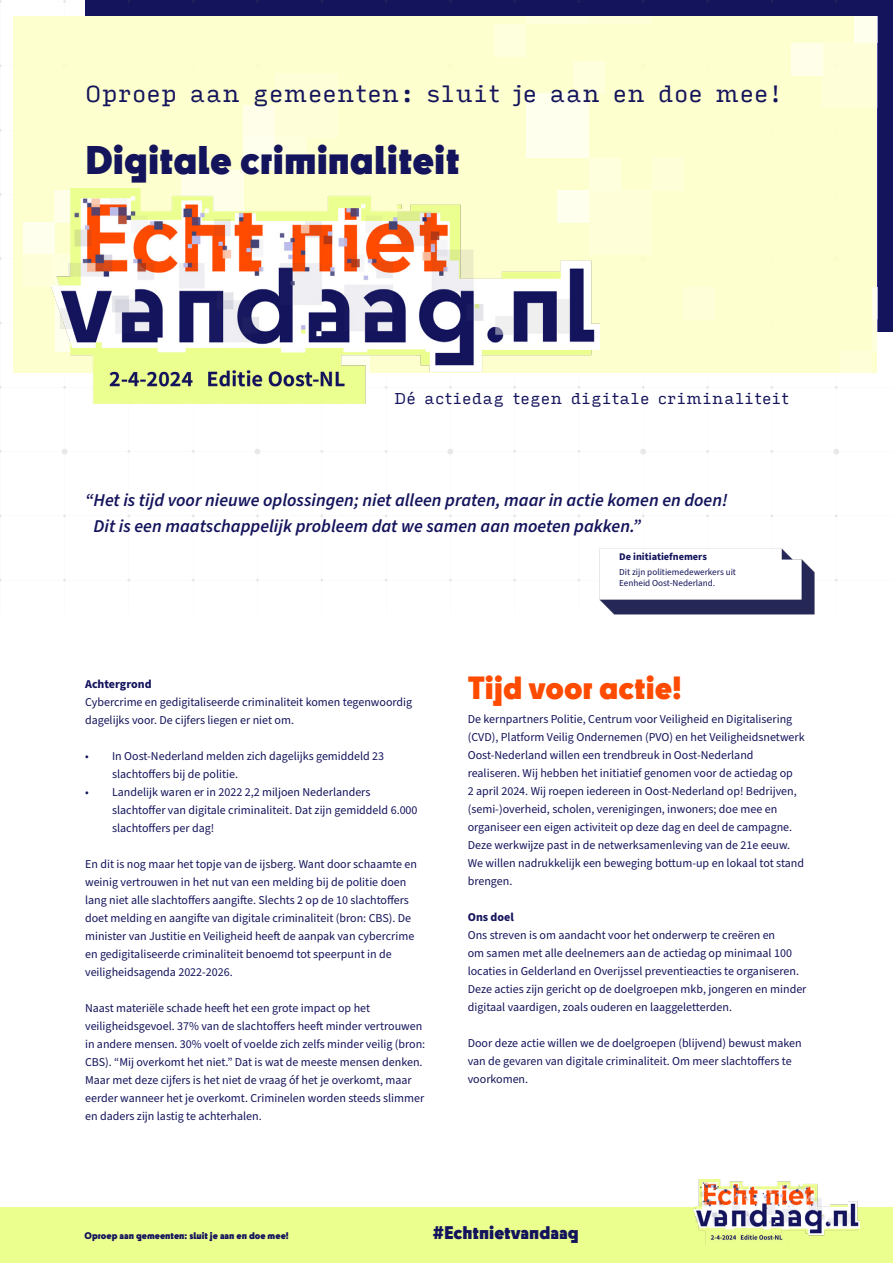
<style>
.page{position:relative;width:893px;height:1263px;background:#fff}
.page>*{position:absolute;margin:0;border:0;box-sizing:border-box;transform-origin:0 0}
.t1{font:900 37.35px "Cy";color:#14145c}
.t2{font:900 30px "Cy";color:#ff4b00}
.t3{font:22.5px "Input Serif";color:#14145c}
.t4{font:italic 600 18px/25.5px "Source Sans Pro";color:#14145c}
.t5{font:900 17.1px "Cy";color:#14145c}
.t6{font:15px "Input Serif";color:#14145c}
.t7{font:12px/18px "Source Sans Pro";color:#14145c}
.t8{font:700 12px "Source Sans Pro";color:#14145c}
.t9{font:700 10.35px "Source Sans Pro";color:#14145c}
.t10{font:9.15px/10.9px "Source Sans Pro";color:#14145c}
.t11{font:900 9px "Cy";color:#14145c}
</style>
<div class="page">
<div style="left:0;top:1208px;width:893px;height:55px;background:#ebff8f"></div>
<img style="left:693px;top:1179px;width:166px;height:65px">
<svg style="left:0;top:0;width:893px;height:582px"></svg>
<div style="left:275px;top:73px;width:63px;height:65px;background:#feffd8"></div>
<div style="left:589px;top:190px;width:63px;height:65px;background:#feffd8"></div>
<div style="left:23px;top:222px;width:32px;height:33px;background:#ffffed"></div>
<div style="left:244px;top:105px;width:31px;height:33px;background:#ffffe9"></div>
<div style="left:244px;top:138px;width:31px;height:32px;background:#ffffed"></div>
<div style="left:526px;top:94px;width:63px;height:64px;background:#ffffed"></div>
<div style="left:181px;top:170px;width:63px;height:64px;background:#ffffe9"></div>
<div style="left:23px;top:255px;width:32px;height:32px;background:#feffd8"></div>
<div style="left:683px;top:287px;width:32px;height:32px;background:#feffd8"></div>
<div style="left:652px;top:158px;width:31px;height:32px;background:#feffd8"></div>
<div style="left:275px;top:138px;width:32px;height:32px;background:#feffdd"></div>
<div style="left:574px;top:61px;width:31px;height:33px;background:#feffdd"></div>
<div style="left:589px;top:158px;width:31px;height:32px;background:#feffdd"></div>
<div style="left:589px;top:16px;width:63px;height:8px;background:#feffd8"></div>
<div style="left:526px;top:16px;width:63px;height:8px;background:#feffdd"></div>
<div style="left:495px;top:24px;width:31px;height:33px;background:#feffdd"></div>
<div style="left:872px;top:287px;width:5px;height:32px;background:#ffffed"></div>
<div style="left:841px;top:352px;width:31px;height:20px;background:#feffd8"></div>
<div style="left:823px;top:43px;width:54px;height:65px;background:#feffd8"></div>
<div style="left:854px;top:16px;width:23px;height:27px;background:#ffffed"></div>
<div style="left:791px;top:43px;width:32px;height:32px;background:#ffffe9"></div>
<div style="left:872px;top:319px;width:5px;height:33px;background:#feffdd"></div>
<img style="left:52px;top:188px;width:547px;height:216px">
<img style="left:592px;top:538px;width:230px;height:77px">
<h3 class="t3" style="left:85px;top:74px;width:699px">Oproep aan gemeenten: sluit je aan en doe mee!</h3>
<h1 class="t1" style="left:85px;top:130px;width:376px">Digitale criminaliteit</h1>
<p class="t6" style="left:394px;top:385px;width:397px">Dé actiedag tegen digitale criminaliteit</p>
<h3 class="t4" style="left:94px;top:488px;width:636px;text-indent:-8px">“Het is tijd voor nieuwe oplossingen; niet alleen praten, maar in actie komen en doen!<br>Dit is een maatschappelijk probleem dat we samen aan moeten pakken.”</h3>
<p class="t9" style="left:619px;top:549px;width:89px">De initiatiefnemers</p>
<p class="t10" style="left:619px;top:567px;width:118px">Dit zijn politiemedewerkers uit<br>Eenheid Oost-Nederland.</p>
<p class="t8" style="left:85px;top:675px;width:68px">Achtergrond</p>
<p class="t7" style="left:85px;top:693px;width:329px">Cybercrime en gedigitaliseerde criminaliteit komen tegenwoordig dagelijks voor. De cijfers liegen er niet om.</p>
<p class="t7" style="left:112px;top:747px;width:274px;text-indent:-27px">• In Oost-Nederland melden zich dagelijks gemiddeld 23 slachtoffers bij de politie.</p>
<p class="t7" style="left:112px;top:783px;width:307px;text-indent:-27px">• Landelijk waren er in 2022 2,2 miljoen Nederlanders slachtoffer van digitale criminaliteit. Dat zijn gemiddeld 6.000 slachtoffers per dag!</p>
<p class="t7" style="left:85px;top:855px;width:333px">En dit is nog maar het topje van de ijsberg. Want door schaamte en weinig vertrouwen in het nut van een melding bij de politie doen lang niet alle slachtoffers aangifte. Slechts 2 op de 10 slachtoffers doet melding en aangifte van digitale criminaliteit (bron: CBS). De minister van Justitie en Veiligheid heeft de aanpak van cybercrime en gedigitaliseerde criminaliteit benoemd tot speerpunt in de veiligheidsagenda 2022-2026.</p>
<p class="t7" style="left:85px;top:999px;width:342px">Naast materiële schade heeft het een grote impact op het veiligheidsgevoel. 37% van de slachtoffers heeft minder vertrouwen in andere mensen. 30% voelt of voelde zich zelfs minder veilig (bron:<br>CBS). “Mij overkomt het niet.” Dat is wat de meeste mensen denken.<br>Maar met deze cijfers is het niet de vraag óf het je overkomt, maar eerder wanneer het je overkomt. Criminelen worden steeds slimmer en daders zijn lastig te achterhalen.</p>
<h2 class="t2" style="left:468px;top:663px;width:216px">Tijd voor actie!</h2>
<p class="t7" style="left:468px;top:710px;width:338px">De kernpartners Politie, Centrum voor Veiligheid en Digitalisering (CVD), Platform Veilig Ondernemen (PVO) en het Veiligheidsnetwerk Oost-Nederland willen een trendbreuk in Oost-Nederland realiseren. Wij hebben het initiatief genomen voor de actiedag op<br>2 april 2024. Wij roepen iedereen in Oost-Nederland op! Bedrijven, (semi-)overheid, scholen, verenigingen, inwoners; doe mee en organiseer een eigen activiteit op deze dag en deel de campagne.<br>Deze werkwijze past in de netwerksamenleving van de 21e eeuw.<br>We willen nadrukkelijk een beweging bottum-up en lokaal tot stand brengen.</p>
<p class="t8" style="left:468px;top:908px;width:48px">Ons doel</p>
<p class="t7" style="left:468px;top:926px;width:340px">Ons streven is om aandacht voor het onderwerp te creëren en<br>om samen met alle deelnemers aan de actiedag op minimaal 100 locaties in Gelderland en Overijssel preventieacties te organiseren.<br>Deze acties zijn gericht op de doelgroepen mkb, jongeren en minder digitaal vaardigen, zoals ouderen en laaggeletterden.</p>
<p class="t7" style="left:468px;top:1034px;width:335px">Door deze actie willen we de doelgroepen (blijvend) bewust maken van de gevaren van digitale criminaliteit. Om meer slachtoffers te voorkomen.</p>
<p class="t11" style="left:85px;top:1228px;width:206px">Oproep aan gemeenten: sluit je aan en doe mee!</p>
<h3 class="t5" style="left:433px;top:1219px;width:148px">#Echtnietvandaag</h3>
</div>
